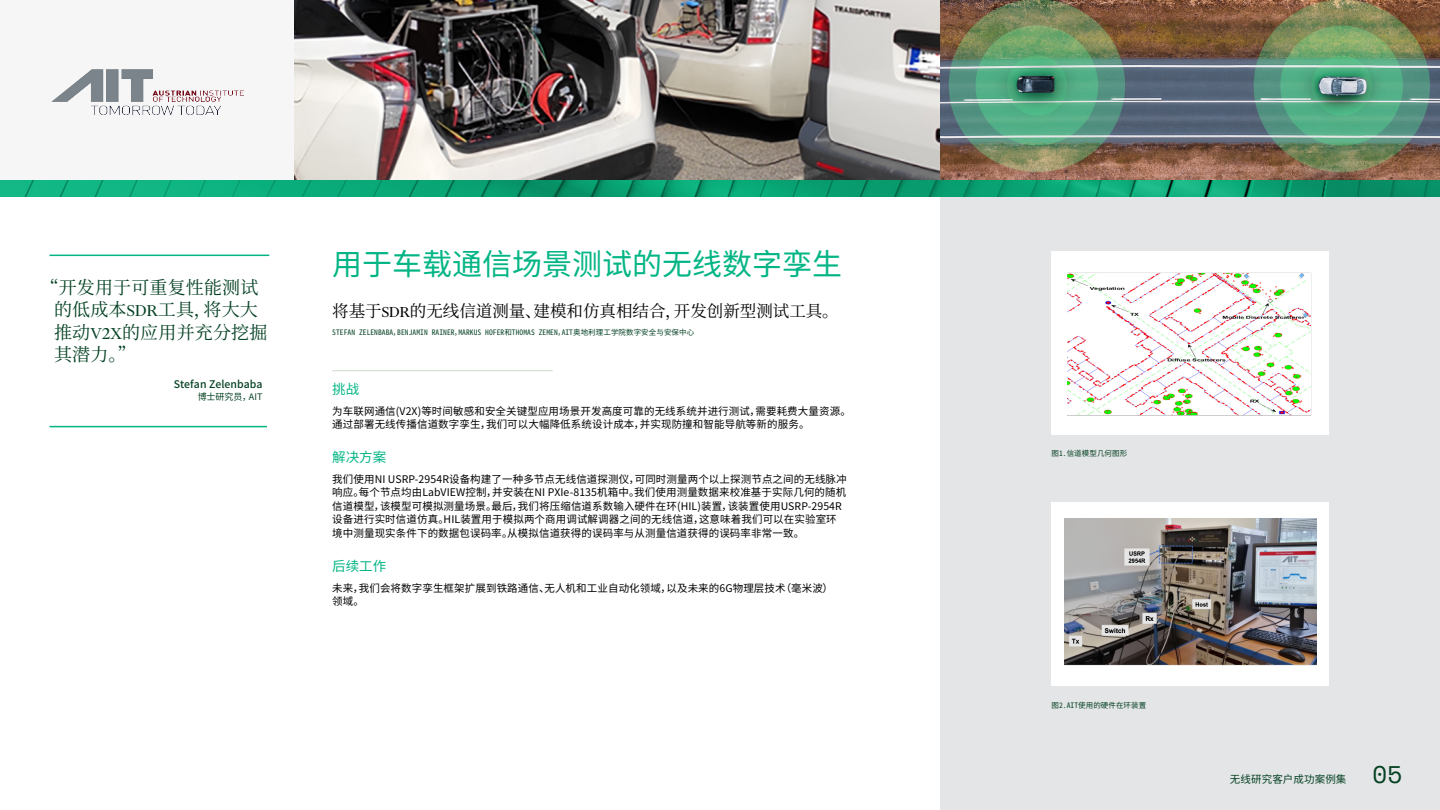
<style>
.page{position:relative;width:1440px;height:810px;background:#fff}
.page>*{position:absolute;margin:0;border:0;box-sizing:border-box;transform-origin:0 0}
.t1{font:30px "Noto Sans CJ Ksc";color:#03b585}
.t2{font:24px "Space Mono";color:#044123}
.t3{font:18px/22.5px "Noto Serif CJ Ksc";letter-spacing:.01em;color:#044123}
.t4{font:16.5px "Noto Serif CJ Ksc";color:#000}
.t5{font:13.5px "Noto Sans CJ Ksc";color:#03b585}
.t6{font:10.5px/13.5px "Noto Sans CJ Ksc";letter-spacing:.01em;color:#000}
.t7{font:500 10.5px "Noto Sans CJ Ksc";color:#044123}
.t8{font:10.5px "Noto Sans Mono CJ Ksc";letter-spacing:.01em;color:#044123}
.t9{font:9px "Noto Sans CJ Ksc";color:#044123}
.t10{font:7.5px "Noto Sans Mono CJ Ksc";letter-spacing:.01em;color:#044123}
.s1{font-family:"Financier Display"}
</style>
<div class="page">
<div style="left:940px;top:196px;width:500px;height:614px;background:#e4e5e6"></div>
<img style="left:0;top:180px;width:1440px;height:16px">
<hr style="left:50px;top:255px;width:219px;height:1px;background:#03b585">
<hr style="left:50px;top:426px;width:217px;height:1px;background:#03b585">
<div style="left:1052px;top:251px;width:277px;height:184px;background:#fff"></div>
<img style="left:1068px;top:272px;width:244px;height:144px">
<div style="left:1052px;top:502px;width:277px;height:184px;background:#fff"></div>
<img style="left:1064px;top:519px;width:252px;height:147px">
<hr style="left:332px;top:370px;width:221px;height:1px;background:#ccdcc8">
<div style="left:0;top:0;width:295px;height:180px;background:#f6f6f6"></div>
<img style="left:51px;top:69px;width:193px;height:45px">
<img style="left:295px;top:0;width:645px;height:180px">
<img style="left:940px;top:0;width:500px;height:180px">
<h3 class="t3" style="left:54px;top:276px;width:215px;text-indent:-13px">“开发用于可重复性能测试的低成本<span class="s1">SDR</span>工具，将大大推动<span class="s1">V2X</span>的应用并充分挖掘其潜力。”</h3>
<p class="t7" style="left:174px;top:378px;width:90px">Stefan Zelenbaba</p>
<p class="t9" style="left:198px;top:391px;width:66px">博士研究员，AIT</p>
<h1 class="t1" style="left:332px;top:247px;width:511px">用于车载通信场景测试的无线数字孪生</h1>
<h3 class="t4" style="left:332px;top:302px;width:508px">将基于<span class="s1">SDR</span>的无线信道测量、建模和仿真相结合，开发创新型测试工具。</h3>
<p class="t10" style="left:332px;top:328px;width:364px">STEFAN ZELENBABA，BENJAMIN RAINER，MARKUS HOFER和THOMAS ZEMEN，AIT奥地利理工学院数字安全与安保中心</p>
<p class="t5" style="left:332px;top:381px;width:28px">挑战</p>
<p class="t6" style="left:332px;top:404px;width:520px">为车联网通信(V2X)等时间敏感和安全关键型应用场景开发高度可靠的无线系统并进行测试，需要耗费大量资源。通过部署无线传播信道数字孪生，我们可以大幅降低系统设计成本，并实现防撞和智能导航等新的服务。</p>
<p class="t5" style="left:332px;top:449px;width:55px">解决方案</p>
<p class="t6" style="left:332px;top:473px;width:516px">我们使用NI USRP-2954R设备构建了一种多节点无线信道探测仪，可同时测量两个以上探测节点之间的无线脉冲响应。每个节点均由LabVIEW控制，并安装在NI PXIe-8135机箱中。我们使用测量数据来校准基于实际几何的随机信道模型，该模型可模拟测量场景。最后，我们将压缩信道系数输入硬件在环(HIL)装置，该装置使用USRP-2954R设备进行实时信道仿真。HIL装置用于模拟两个商用调试解调器之间的无线信道，这意味着我们可以在实验室环境中测量现实条件下的数据包误码率。从模拟信道获得的误码率与从测量信道获得的误码率非常一致。</p>
<p class="t5" style="left:332px;top:558px;width:55px">后续工作</p>
<p class="t6" style="left:332px;top:581px;width:502px">未来，我们会将数字孪生框架扩展到铁路通信、无人机和工业自动化领域，以及未来的6G物理层技术（毫米波）领域。</p>
<p class="t10" style="left:1052px;top:449px;width:77px">图1.信道模型几何图形</p>
<p class="t10" style="left:1052px;top:701px;width:96px">图2.AIT使用的硬件在环装置</p>
<p class="t8" style="left:1230px;top:773px;width:118px">无线研究客户成功案例集</p>
<h2 class="t2" style="left:1372px;top:757px;width:31px">05</h2>
</div>
